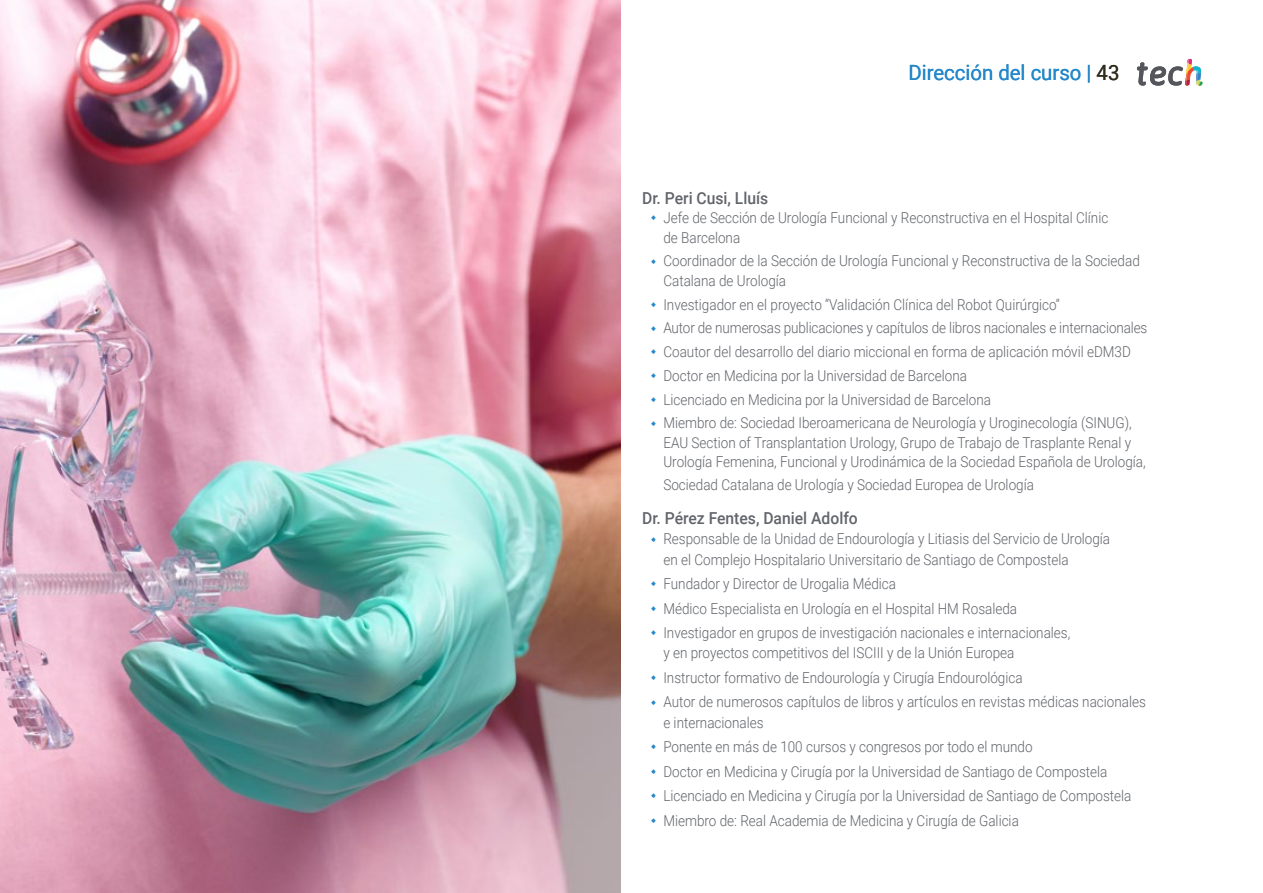
<style>
.page{position:relative;width:1263px;height:893px;background:#fff}
.page>*{position:absolute;margin:0;border:0;box-sizing:border-box;transform-origin:0 0}
.t1{font:21px "Roboto";color:#2488c9}
.t2{font:500 16.5px "Roboto";color:#61646a;scale:.95 1}
.t3{font:300 15px/24.5px "Roboto";color:#61646a;scale:.9 1}
.s1{color:#312e20}
</style>
<div class="page">
<svg style="left:1137px;top:59px;width:65px;height:27px"></svg>
<img style="left:0;top:0;width:621px;height:893px">
<h1 class="t1" style="left:908px;top:57px;width:213px">Dirección del curso | <span class="s1">43</span></h1>
<p class="t2" style="left:642px;top:186px;width:134px">Dr. Peri Cusi, Lluís</p>
<p class="t3" style="left:663px;top:207px;width:496px;line-height:19.5px">Jefe de Sección de Urología Funcional y Reconstructiva en el Hospital Clínic de Barcelona</p>
<p class="t3" style="left:663px;top:251px;width:531px;line-height:19.5px">Coordinador de la Sección de Urología Funcional y Reconstructiva de la Sociedad<br>Catalana de Urología</p>
<p class="t3" style="left:663px;top:292px;width:539px;line-height:23.7px">Investigador en el proyecto “Validación Clínica del Robot Quirúrgico”<br>Autor de numerosas publicaciones y capítulos de libros nacionales e internacionales Coautor del desarrollo del diario miccional en forma de aplicación móvil eDM3D Doctor en Medicina por la Universidad de Barcelona<br>Licenciado en Medicina por la Universidad de Barcelona<br>Miembro de: Sociedad Iberoamericana de Neurología y Uroginecología (SINUG),</p>
<p class="t3" style="left:663px;top:432px;width:537px;line-height:19.5px">EAU Section of Transplantation Urology, Grupo de Trabajo de Trasplante Renal y<br>Urología Femenina, Funcional y Urodinámica de la Sociedad Española de Urología,</p>
<p class="t3" style="left:663px;top:472px;width:413px">Sociedad Catalana de Urología y Sociedad Europea de Urología</p>
<p class="t2" style="left:642px;top:507px;width:229px">Dr. Pérez Fentes, Daniel Adolfo</p>
<p class="t3" style="left:663px;top:528px;width:498px;line-height:20.2px">Responsable de la Unidad de Endourología y Litiasis del Servicio de Urología en el Complejo Hospitalario Universitario de Santiago de Compostela</p>
<p class="t3" style="left:663px;top:571px;width:454px">Fundador y Director de Urogalia Médica<br>Médico Especialista en Urología en el Hospital HM Rosaleda<br>Investigador en grupos de investigación nacionales e internacionales,</p>
<p class="t3" style="left:663px;top:640px;width:538px">y en proyectos competitivos del ISCIII y de la Unión Europea<br>Instructor formativo de Endourología y Cirugía Endourológica<br>Autor de numerosos capítulos de libros y artículos en revistas médicas nacionales</p>
<p class="t3" style="left:663px;top:709px;width:522px">e internacionales<br>Ponente en más de 100 cursos y congresos por todo el mundo<br>Doctor en Medicina y Cirugía por la Universidad de Santiago de Compostela Licenciado en Medicina y Cirugía por la Universidad de Santiago de Compostela Miembro de: Real Academia de Medicina y Cirugía de Galicia</p>
</div>
